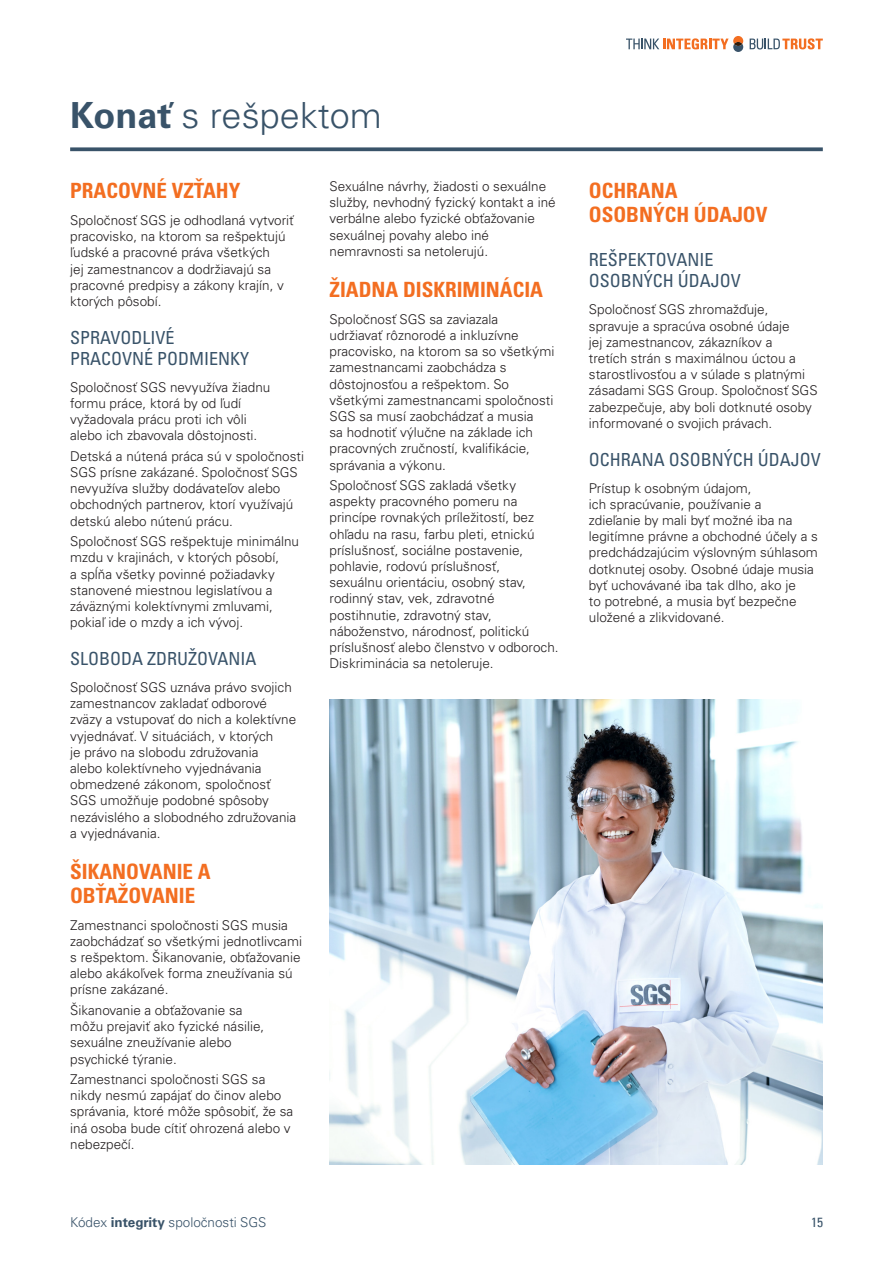
<style>
.page{position:relative;width:893px;height:1263px;background:#fff}
.page>*{position:absolute;margin:0;border:0;box-sizing:border-box;transform-origin:0 0}
.t1{font:300 36px "Univers LTCYR 45";color:#395369}
.First_Subheading{font:21px/24px "Univers LTCYR 67 Bold Cond";color:#f36e21}
.Second_Subheading{font:condensed 18px/21px "Univers LTCYR 57";color:#395369}
.Body_Text{font:300 13.5px/16.2px "Univers LTCYR 45";color:#231f20}
.t2{font:300 13.5px "Univers LTCYR 45";color:#395369}
.Body_Text-2{font:condensed 13.5px "Univers LT";color:#395369}
.s1{font-family:"Univers LTCYR 65";font-weight:700}
</style>
<div class="page">
<svg style="left:750px;top:38px;width:73px;height:11px"></svg>
<svg style="left:626px;top:36px;width:117px;height:16px"></svg>
<svg style="left:70px;top:147px;width:753px;height:4px;background:#4d6578"></svg>
<img style="left:330px;top:700px;width:493px;height:464px">
<p class="t1" style="left:70px;top:92px;width:313px"><span class="s1">Konať</span> s rešpektom</p>
<p class="First_Subheading" style="left:70px;top:178px;width:172px">PRACOVNÉ VZŤAHY</p>
<p class="Body_Text" style="left:70px;top:212px;width:225px">Spoločnosť SGS je odhodlaná vytvoriť pracovisko, na ktorom sa rešpektujú ľudské a pracovné práva všetkých<br>jej zamestnancov a dodržiavajú sa pracovné predpisy a zákony krajín, v ktorých pôsobí.</p>
<p class="Second_Subheading" style="left:70px;top:327px;width:181px">SPRAVODLIVÉ<br>PRACOVNÉ PODMIENKY</p>
<p class="Body_Text" style="left:70px;top:379px;width:202px">Spoločnosť SGS nevyužíva žiadnu formu práce, ktorá by od ľudí vyžadovala prácu proti ich vôli alebo ich zbavovala dôstojnosti.</p>
<p class="Body_Text" style="left:70px;top:448px;width:235px">Detská a nútená práca sú v spoločnosti SGS prísne zakázané. Spoločnosť SGS nevyužíva služby dodávateľov alebo obchodných partnerov, ktorí využívajú detskú alebo nútenú prácu.</p>
<p class="Body_Text" style="left:70px;top:533px;width:230px">Spoločnosť SGS rešpektuje minimálnu mzdu v krajinách, v ktorých pôsobí,<br>a spĺňa všetky povinné požiadavky stanovené miestnou legislatívou a záväznými kolektívnymi zmluvami, pokiaľ ide o mzdy a ich vývoj.</p>
<p class="Second_Subheading" style="left:70px;top:648px;width:188px">SLOBODA ZDRUŽOVANIA</p>
<p class="Body_Text" style="left:70px;top:679px;width:228px">Spoločnosť SGS uznáva právo svojich zamestnancov zakladať odborové zväzy a vstupovať do nich a kolektívne vyjednávať. V situáciách, v ktorých<br>je právo na slobodu združovania<br>alebo kolektívneho vyjednávania obmedzené zákonom, spoločnosť<br>SGS umožňuje podobné spôsoby nezávislého a slobodného združovania a vyjednávania.</p>
<p class="First_Subheading" style="left:70px;top:859px;width:142px">ŠIKANOVANIE A<br>OBŤAŽOVANIE</p>
<p class="Body_Text" style="left:70px;top:916px;width:233px">Zamestnanci spoločnosti SGS musia zaobchádzať so všetkými jednotlivcami s rešpektom. Šikanovanie, obťažovanie alebo akákoľvek forma zneužívania sú prísne zakázané.</p>
<p class="Body_Text" style="left:70px;top:1002px;width:196px">Šikanovanie a obťažovanie sa môžu prejaviť ako fyzické násilie, sexuálne zneužívanie alebo psychické týranie.</p>
<p class="Body_Text" style="left:70px;top:1071px;width:225px">Zamestnanci spoločnosti SGS sa nikdy nesmú zapájať do činov alebo správania, ktoré môže spôsobiť, že sa iná osoba bude cítiť ohrozená alebo v nebezpečí.</p>
<p class="t2" style="left:70px;top:1214px;width:198px">Kódex <span class="s1">integrity</span> spoločnosti SGS</p>
<p class="Body_Text" style="left:330px;top:178px;width:228px">Sexuálne návrhy, žiadosti o sexuálne služby, nevhodný fyzický kontakt a iné verbálne alebo fyzické obťažovanie sexuálnej povahy alebo iné nemravnosti sa netolerujú.</p>
<p class="First_Subheading" style="left:330px;top:277px;width:215px">ŽIADNA DISKRIMINÁCIA</p>
<p class="Body_Text" style="left:330px;top:310px;width:226px">Spoločnosť SGS sa zaviazala<br>udržiavať rôznorodé a inkluzívne pracovisko, na ktorom sa so všetkými zamestnancami zaobchádza s dôstojnosťou a rešpektom. So všetkými zamestnancami spoločnosti<br>SGS sa musí zaobchádzať a musia<br>sa hodnotiť výlučne na základe ich pracovných zručností, kvalifikácie, správania a výkonu.</p>
<p class="Body_Text" style="left:330px;top:477px;width:231px">Spoločnosť SGS zakladá všetky aspekty pracovného pomeru na princípe rovnakých príležitostí, bez ohľadu na rasu, farbu pleti, etnickú príslušnosť, sociálne postavenie, pohlavie, rodovú príslušnosť,<br>sexuálnu orientáciu, osobný stav, rodinný stav, vek, zdravotné postihnutie, zdravotný stav, náboženstvo, národnosť, politickú príslušnosť alebo členstvo v odboroch.<br>Diskriminácia sa netoleruje.</p>
<p class="First_Subheading" style="left:589px;top:178px;width:180px">OCHRANA<br>OSOBNÝCH ÚDAJOV</p>
<p class="Second_Subheading" style="left:589px;top:249px;width:154px">REŠPEKTOVANIE<br>OSOBNÝCH ÚDAJOV</p>
<p class="Body_Text" style="left:589px;top:301px;width:230px">Spoločnosť SGS zhromažďuje, spravuje a spracúva osobné údaje<br>jej zamestnancov, zákazníkov a<br>tretích strán s maximálnou úctou a starostlivosťou a v súlade s platnými zásadami SGS Group. Spoločnosť SGS zabezpečuje, aby boli dotknuté osoby informované o svojich právach.</p>
<p class="Second_Subheading" style="left:589px;top:448px;width:234px">OCHRANA OSOBNÝCH ÚDAJOV</p>
<p class="Body_Text" style="left:589px;top:479px;width:231px">Prístup k osobným údajom,<br>ich spracúvanie, používanie a<br>zdieľanie by mali byť možné iba na legitímne právne a obchodné účely a s predchádzajúcim výslovným súhlasom dotknutej osoby. Osobné údaje musia byť uchovávané iba tak dlho, ako je<br>to potrebné, a musia byť bezpečne uložené a zlikvidované.</p>
<p class="Body_Text-2" style="left:811px;top:1214px;width:13px">15</p>
</div>
